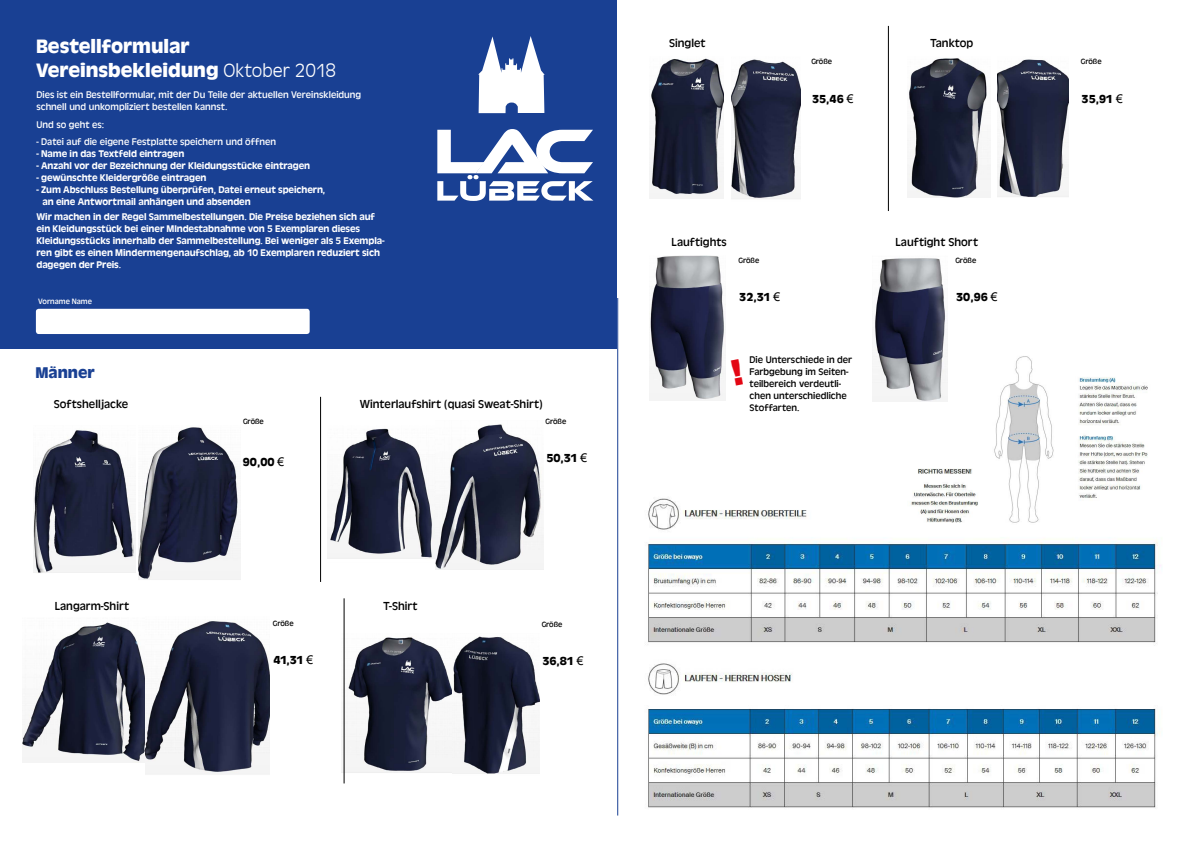
<style>
.page{position:relative;width:1191px;height:842px;background:#fff}
.page>*{position:absolute;margin:0;border:0;box-sizing:border-box;transform-origin:0 0}
.t1{font:700 20px/24px "Antique Oli T";color:#fff}
.t2{font:700 16px "Antique Oli T";color:#194093}
.t3{font:12px "Antique Oli T";color:#000}
.t4{font:700 12px "Antique Oli T";color:#000}
.t5{font:500 10px/12px "Antique Oli T";letter-spacing:-.01em;color:#fff}
.t6{font:10px/12px "Antique Oli T";color:#fff}
.t7{font:10px/12px "Antique Oli T";color:#000}
.t8{font:8px "Antique Oli T";letter-spacing:-.01em;color:#000}
.t9{font:8px "Antique Oli T";color:#fff}
.s1{font-family:"Antique Oli T Ligh";font-weight:400}
.s2{font-family:"Arial";font-weight:400}
</style>
<div class="page">
<img style="left:327px;top:428px;width:108px;height:131px">
<img style="left:435px;top:424px;width:108px;height:145px">
<img style="left:341px;top:633px;width:112px;height:142px">
<img style="left:453px;top:636px;width:86px;height:138px">
<img style="left:33px;top:430px;width:102px;height:143px">
<div style="left:0;top:0;width:617px;height:348px;background:#194093"></div>
<div style="left:36px;top:309px;width:274px;height:25px;background:#fff;border-radius:3px"></div>
<svg style="left:478px;top:36px;width:67px;height:77px"></svg>
<svg style="left:437px;top:129px;width:156px;height:72px"></svg>
<hr style="left:617px;top:298px;width:1px;height:517px;background:#194093">
<img style="left:22px;top:622px;width:123px;height:141px">
<img style="left:649px;top:58px;width:74px;height:140px">
<img style="left:731px;top:59px;width:69px;height:140px">
<img style="left:907px;top:58px;width:83px;height:140px">
<img style="left:997px;top:59px;width:71px;height:138px">
<img style="left:872px;top:258px;width:75px;height:143px">
<img style="left:650px;top:255px;width:75px;height:146px">
<hr style="left:320px;top:397px;width:1px;height:185px;background:#000">
<hr style="left:343px;top:598px;width:1px;height:185px;background:#000">
<img style="left:138px;top:427px;width:102px;height:153px">
<img style="left:145px;top:621px;width:124px;height:153px">
<img style="left:648px;top:498px;width:513px;height:310px">
<hr style="left:888px;top:26px;width:1px;height:185px;background:#000">
<img style="left:988px;top:356px;width:167px;height:172px">
<img style="left:907px;top:468px;width:78px;height:59px">
<h1 class="t1" style="left:36px;top:35px;width:301px">Bestellformular<br>Vereinsbekleidung <span class="s1">Oktober 2018</span></h1>
<p class="t6" style="left:36px;top:89px;width:326px">Dies ist ein Bestellformular, mit der Du Teile der aktuellen Vereinskleidung schnell und unkompliziert bestellen kannst.</p>
<p class="t6" style="left:36px;top:119px;width:69px">Und so geht es:</p>
<p class="t6" style="left:36px;top:136px;width:241px">- Datei auf die eigene Festplatte speichern und öffnen</p>
<p class="t5" style="left:36px;top:148px;width:149px">- Name in das Textfeld eintragen</p>
<p class="t5" style="left:36px;top:160px;width:275px">- Anzahl vor der Bezeichnung der Kleidungsstücke eintragen</p>
<p class="t5" style="left:36px;top:172px;width:172px">- gewünschte Kleidergröße eintragen</p>
<p class="t5" style="left:42px;top:184px;width:284px;text-indent:-6px">- Zum Abschluss Bestellung überprüfen, Datei erneut speichern, an eine Antwortmail anhängen und absenden</p>
<p class="t5" style="left:36px;top:211px;width:350px">Wir machen in der Regel Sammelbestellungen. Die Preise beziehen sich auf ein Kleidungsstück bei einer MIndestabnahme von 5 Exemplaren dieses Kleidungsstücks innerhalb der Sammelbestellung. Bei weniger als 5 Exempla&shy;ren gibt es einen Mindermengenaufschlag, ab 10 Exemplaren reduziert sich dagegen der Preis.</p>
<p class="t9" style="left:38px;top:297px;width:55px">Vorname Name</p>
<h2 class="t2" style="left:35px;top:363px;width:61px">Männer</h2>
<p class="t3" style="left:54px;top:397px;width:76px">Softshelljacke</p>
<p class="t3" style="left:55px;top:599px;width:76px">Langarm-Shirt</p>
<p class="t8" style="left:243px;top:417px;width:22px">Größe</p>
<p class="t4" style="left:243px;top:455px;width:43px">90,00 <span class="s2">€</span></p>
<p class="t3" style="left:360px;top:397px;width:184px">Winterlaufshirt (quasi Sweat-Shirt)</p>
<p class="t8" style="left:545px;top:417px;width:22px">Größe</p>
<p class="t4" style="left:546px;top:452px;width:42px">50,31 <span class="s2">€</span></p>
<p class="t8" style="left:273px;top:619px;width:22px">Größe</p>
<p class="t4" style="left:273px;top:653px;width:41px">41,31 <span class="s2">€</span></p>
<p class="t3" style="left:383px;top:599px;width:36px">T-Shirt</p>
<p class="t8" style="left:541px;top:620px;width:22px">Größe</p>
<p class="t4" style="left:542px;top:654px;width:43px">36,81 <span class="s2">€</span></p>
<p class="t3" style="left:669px;top:37px;width:38px">Singlet</p>
<p class="t8" style="left:811px;top:57px;width:22px">Größe</p>
<p class="t4" style="left:812px;top:92px;width:43px">35,46 <span class="s2">€</span></p>
<p class="t3" style="left:930px;top:37px;width:45px">Tanktop</p>
<p class="t3" style="left:671px;top:236px;width:57px">Lauftights</p>
<p class="t8" style="left:738px;top:256px;width:22px">Größe</p>
<p class="t4" style="left:739px;top:291px;width:42px">32,31 <span class="s2">€</span></p>
<p class="t7" style="left:749px;top:354px;width:104px">Die Unterschiede in der<br>Farbgebung im Seiten&shy;teilbereich verdeutli&shy;chen unterschiedliche<br>Stoffarten.</p>
<p class="t3" style="left:895px;top:236px;width:84px">Lauftight Short</p>
<p class="t8" style="left:955px;top:256px;width:22px">Größe</p>
<p class="t4" style="left:956px;top:291px;width:43px">30,96 <span class="s2">€</span></p>
<p class="t8" style="left:1081px;top:57px;width:22px">Größe</p>
<p class="t4" style="left:1081px;top:92px;width:43px">35,91 <span class="s2">€</span></p>
</div>
